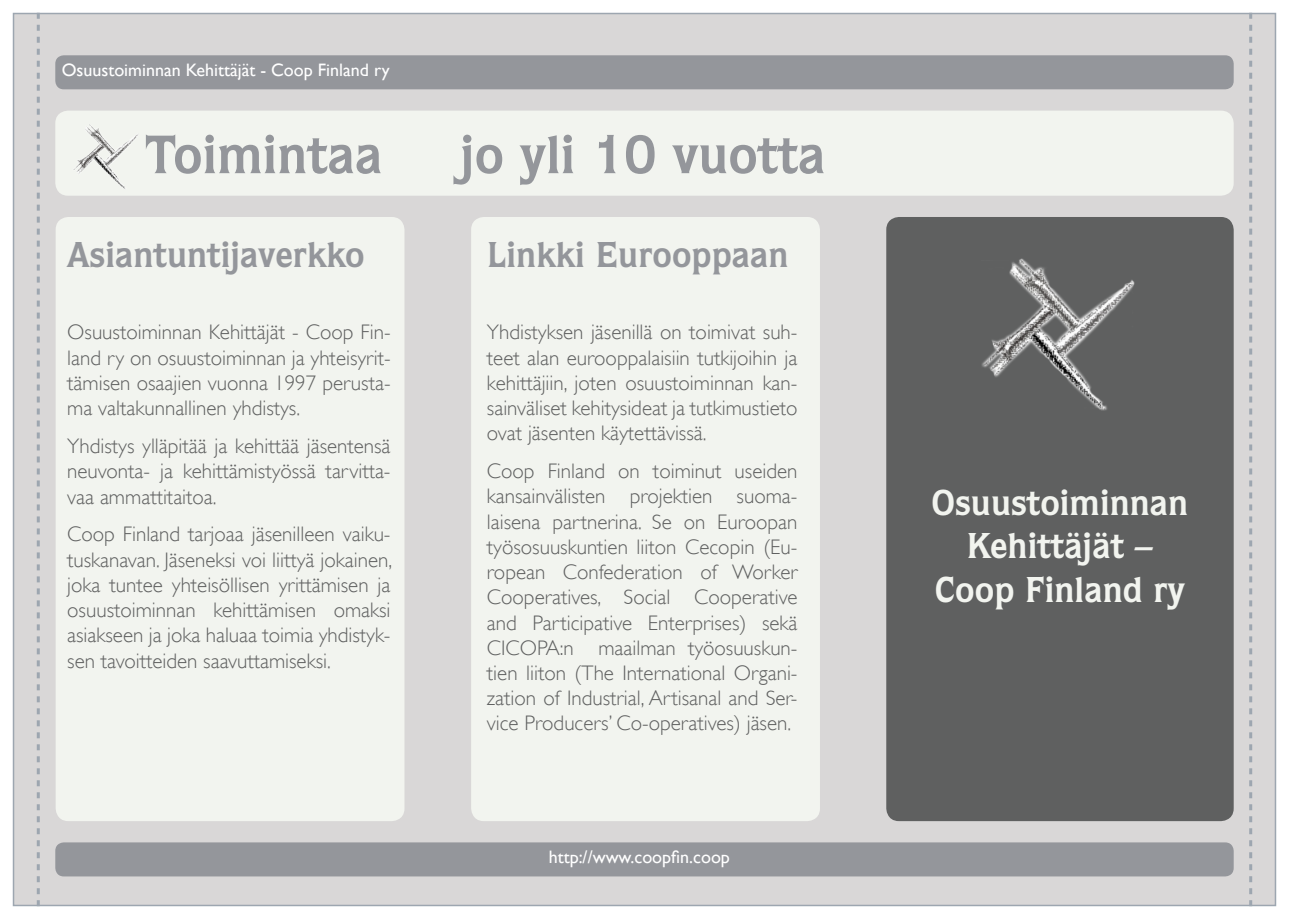
<style>
.page{position:relative;width:1289px;height:919px;background:#fff}
.page>*{position:absolute;margin:0;border:0;box-sizing:border-box;transform-origin:0 0}
.t1{font:700 54px "Quorum IT Cby BT";color:#94969b}
.t2{font:700 36px/43.2px "Quorum IT Cby BT";color:#f2f4ef;text-align:center}
.t3{font:700 36px "Quorum IT Cby BT";color:#94969b}
.t4{font:300 21px/25.2px "Gill Sans";color:#5f6060;text-align:justify}
.t5{font:18px "Gill Sans";color:#fff}
</style>
<div class="page">
<div style="left:13px;top:13px;width:1263px;height:893px;background:#d9d7d7;border:2px solid #9da6b0"></div>
<div style="left:55px;top:111px;width:1178px;height:85px;background:#f2f4ef;border-radius:13px"></div>
<div style="left:55px;top:55px;width:1178px;height:34px;background:#94969b;border-radius:9px"></div>
<div style="left:55px;top:842px;width:1178px;height:34px;background:#94969b;border-radius:9px"></div>
<div style="left:886px;top:217px;width:347px;height:604px;background:#5f6060;border-radius:13px"></div>
<img style="left:73px;top:124px;width:65px;height:65px">
<div style="left:56px;top:217px;width:348px;height:604px;background:#f2f4ef;border-radius:13px"></div>
<div style="left:471px;top:217px;width:349px;height:604px;background:#f2f4ef;border-radius:13px"></div>
<svg style="left:37px;top:13px;width:3px;height:893px"></svg>
<svg style="left:1249px;top:13px;width:3px;height:893px"></svg>
<img style="left:981px;top:258px;width:154px;height:152px">
<p class="t5" style="left:62px;top:60px;width:329px">Osuustoiminnan Kehittäjät - Coop Finland ry</p>
<h1 class="t1" style="left:145px;top:121px;width:239px">Toimintaa</h1>
<h2 class="t3" style="left:67px;top:232px;width:299px">Asiantuntijaverkko</h2>
<p class="t4" style="left:67px;top:320px;width:325px">Osuustoiminnan Kehittäjät - Coop Fin&shy;land ry on osuustoiminnan ja yhteisyrit&shy;tämisen osaajien vuonna 1997 perusta&shy;ma valtakunnallinen yhdistys.</p>
<p class="t4" style="left:67px;top:433px;width:325px">Yhdistys ylläpitää ja kehittää jäsentensä neuvonta- ja kehittämistyössä tarvitta&shy;vaa ammattitaitoa.</p>
<p class="t4" style="left:67px;top:522px;width:326px">Coop Finland tarjoaa jäsenilleen vaiku&shy;tuskanavan. Jäseneksi voi liittyä jokainen, joka tuntee yhteisöllisen yrittämisen ja osuustoiminnan kehittämisen omaksi asiakseen ja joka haluaa toimia yhdistyk&shy;sen tavoitteiden saavuttamiseksi.</p>
<h1 class="t1" style="left:460px;top:121px;width:367px">jo yli 10 vuotta</h1>
<h2 class="t3" style="left:487px;top:232px;width:303px">Linkki Eurooppaan</h2>
<p class="t4" style="left:487px;top:320px;width:312px">Yhdistyksen jäsenillä on toimivat suh&shy;teet alan eurooppalaisiin tutkijoihin ja kehittäjiin, joten osuustoiminnan kan&shy;sainväliset kehitysideat ja tutkimustieto ovat jäsenten käytettävissä.</p>
<p class="t4" style="left:487px;top:458px;width:312px">Coop Finland on toiminut useiden kansainvälisten projektien suoma&shy;laisena partnerina. Se on Euroopan työsosuuskuntien liiton Cecopin (Eu&shy;ropean Confederation of Worker Cooperatives, Social Cooperative and Participative Enterprises) sekä CICOPA:n maailman työosuuskun&shy;tien liiton (The International Organi&shy;zation of Industrial, Artisanal and Ser&shy;vice Producers’ Co-operatives) jäsen.</p>
<p class="t5" style="left:548px;top:846px;width:183px">http://www.coopfin.coop</p>
<h2 class="t2" style="left:931px;top:480px;width:258px">Osuustoiminnan<br>Kehittäjät –<br>Coop Finland ry</h2>
</div>
